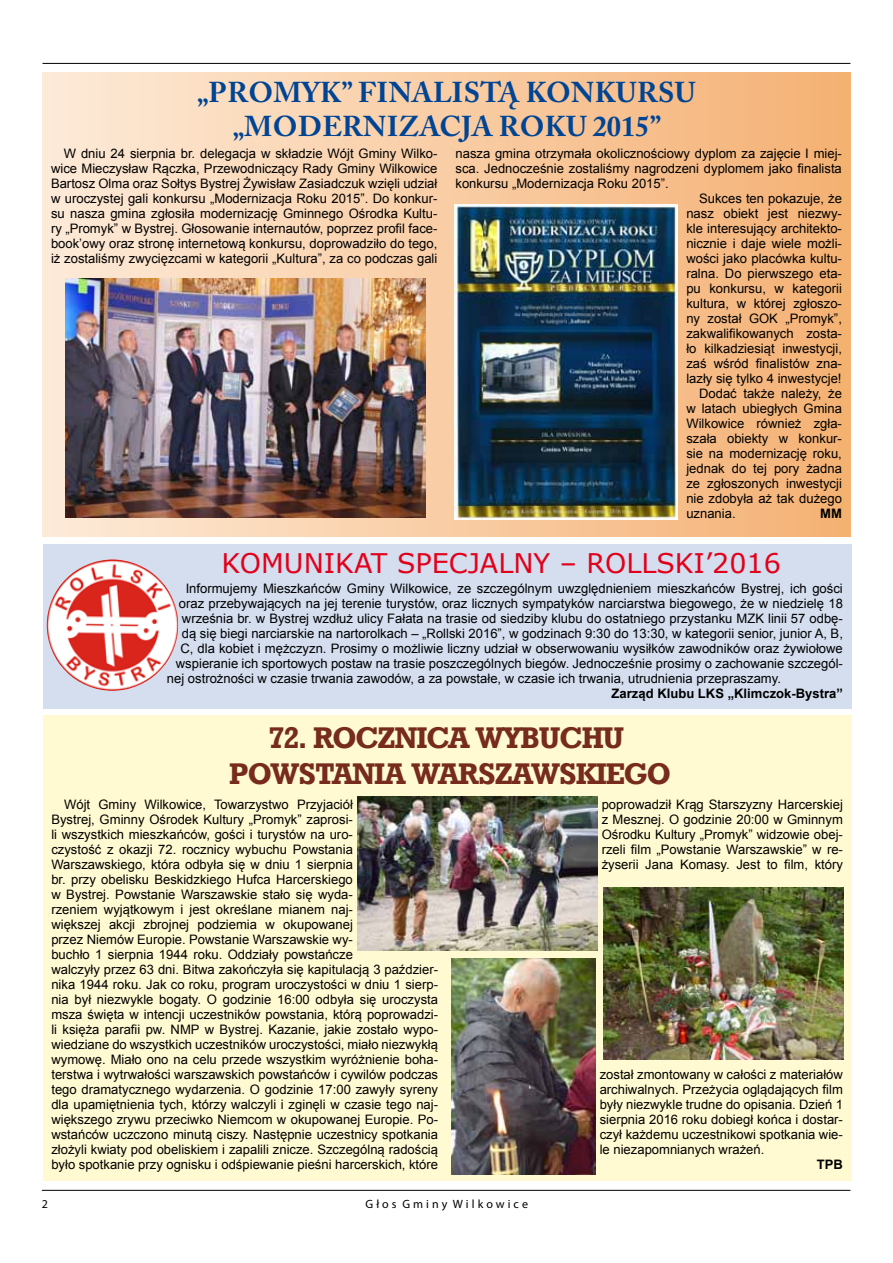
<style>
.page{position:relative;width:893px;height:1263px;background:#fff}
.page>*{position:absolute;margin:0;border:0;box-sizing:border-box;transform-origin:0 0}
.t1{font:30px/36px "Geo Slab 712 Bd EU";letter-spacing:-.02em;color:#762b1c;text-align:center}
.t2{font:700 28.5px/34.2px "Adobe Caslon Pro";letter-spacing:.015em;color:#004494;text-align:center}
.t3{font:27px "Verdana";color:#e2001a}
.t4{font:13.05px/15px "Arial";color:#000;text-align:justify}
.t5{font:700 13.05px "Arial";color:#000}
.t6{font:12px "Myriad Pro";color:#000}
</style>
<div class="page">
<hr style="left:42px;top:1190px;width:808px;height:1px;background:#000">
<hr style="left:43px;top:63px;width:807px;height:1px;background:#000">
<div style="left:43px;top:72px;width:807px;height:464px;background:linear-gradient(to right,#fdead8,#f4b073)"></div>
<div style="left:43px;top:544px;width:808px;height:164px;background:#d4deef"></div>
<div style="left:43px;top:715px;width:808px;height:465px;background:#fffad1"></div>
<img style="left:357px;top:797px;width:240px;height:153px">
<img style="left:451px;top:958px;width:144px;height:216px">
<img style="left:603px;top:887px;width:240px;height:173px">
<img style="left:47px;top:559px;width:131px;height:132px;border-radius:66px">
<img style="left:65px;top:278px;width:360px;height:239px">
<img style="left:454px;top:204px;width:224px;height:316px">
<h2 class="t2" style="left:197px;top:75px;width:500px">„PROMYK” FINALISTą KONKURSU „MODERNIZACJA ROKU 2015”</h2>
<p class="t4" style="left:51px;top:146px;width:388px;text-indent:13px">W dniu 24 sierpnia br. delegacja w składzie Wójt Gminy Wilko&shy;wice Mieczysław Rączka, Przewodniczący Rady Gminy Wilkowice Bartosz Olma oraz Sołtys Bystrej Żywisław Zasiadczuk wzięli udział w uroczystej gali konkursu „Modernizacja Roku 2015”. Do konkur&shy;su nasza gmina zgłosiła modernizację Gminnego Ośrodka Kultu&shy;ry „Promyk” w Bystrej. Głosowanie internautów, poprzez profil face&shy;book’owy oraz stronę internetową konkursu, doprowadziło do tego, iż zostaliśmy zwycięzcami w kategorii „Kultura”, za co podczas gali</p>
<p class="t4" style="left:455px;top:146px;width:388px">nasza gmina otrzymała okolicznościowy dyplom za zajęcie I miej-</p>
<p class="t4" style="left:455px;top:161px;width:388px">sca. Jednocześnie zostaliśmy nagrodzeni dyplomem jako finalista</p>
<p class="t4" style="left:455px;top:176px;width:215px">konkursu „Modernizacja Roku 2015”.</p>
<p class="t4" style="left:699px;top:191px;width:144px">Sukces ten pokazuje, że</p>
<p class="t4" style="left:686px;top:206px;width:157px">nasz obiekt jest niezwy-</p>
<p class="t4" style="left:686px;top:221px;width:157px">kle interesujący architekto-</p>
<p class="t4" style="left:686px;top:236px;width:157px">nicznie i daje wiele możli-</p>
<p class="t4" style="left:686px;top:251px;width:157px">wości jako placówka kultu-</p>
<p class="t4" style="left:686px;top:266px;width:157px">ralna. Do pierwszego eta-</p>
<p class="t4" style="left:686px;top:281px;width:157px">pu konkursu, w kategorii</p>
<p class="t4" style="left:686px;top:296px;width:157px">kultura, w której zgłoszo-</p>
<p class="t4" style="left:686px;top:311px;width:157px">ny został GOK „Promyk”,</p>
<p class="t4" style="left:686px;top:326px;width:157px">zakwalifikowanych zosta-</p>
<p class="t4" style="left:686px;top:341px;width:157px">ło kilkadziesiąt inwestycji,</p>
<p class="t4" style="left:686px;top:356px;width:157px">zaś wśród finalistów zna-</p>
<p class="t4" style="left:686px;top:371px;width:157px">lazły się tylko 4 inwestycje!</p>
<p class="t4" style="left:699px;top:386px;width:144px">Dodać także należy, że</p>
<p class="t4" style="left:686px;top:401px;width:157px">w latach ubiegłych Gmina</p>
<p class="t4" style="left:686px;top:416px;width:157px">Wilkowice również zgła-</p>
<p class="t4" style="left:686px;top:431px;width:157px">szała obiekty w konkur-</p>
<p class="t4" style="left:686px;top:446px;width:157px">sie na modernizację roku,</p>
<p class="t4" style="left:686px;top:461px;width:157px">jednak do tej pory żadna</p>
<p class="t4" style="left:686px;top:476px;width:157px">ze zgłoszonych inwestycji</p>
<p class="t4" style="left:686px;top:491px;width:157px">nie zdobyła aż tak dużego</p>
<p class="t4" style="left:686px;top:506px;width:51px">uznania.</p>
<p class="t5" style="left:820px;top:505px;width:23px">MM</p>
<h3 class="t3" style="left:222px;top:545px;width:561px">KOMUNIKAT SPECJALNY – ROLLSKI’2016</h3>
<p class="t4" style="left:186px;top:581px;width:659px">Informujemy Mieszkańców Gminy Wilkowice, ze szczególnym uwzględnieniem mieszkańców Bystrej, ich gości</p>
<p class="t4" style="left:179px;top:596px;width:665px">oraz przebywających na jej terenie turystów, oraz licznych sympatyków narciarstwa biegowego, że w niedzielę 18</p>
<p class="t4" style="left:182px;top:611px;width:662px">września br. w Bystrej wzdłuż ulicy Fałata na trasie od siedziby klubu do ostatniego przystanku MZK linii 57 odbę-</p>
<p class="t4" style="left:182px;top:626px;width:662px">dą się biegi narciarskie na nartorolkach – „Rollski 2016”, w godzinach 9:30 do 13:30, w kategorii senior, junior A, B,</p>
<p class="t4" style="left:180px;top:641px;width:664px">C, dla kobiet i mężczyzn. Prosimy o możliwie liczny udział w obserwowaniu wysiłków zawodników oraz żywiołowe</p>
<p class="t4" style="left:176px;top:656px;width:668px">wspieranie ich sportowych postaw na trasie poszczególnych biegów. Jednocześnie prosimy o zachowanie szczegól-</p>
<p class="t4" style="left:167px;top:671px;width:616px">nej ostrożności w czasie trwania zawodów, a za powstałe, w czasie ich trwania, utrudnienia przepraszamy.</p>
<p class="t5" style="left:612px;top:684px;width:233px">Zarząd Klubu LKS „Klimczok-Bystra”</p>
<h1 class="t1" style="left:230px;top:720px;width:443px">72. ROCZNICA WYBUCHU<br>POWSTANIA WARSZAWSKIEGO</h1>
<p class="t4" style="left:51px;top:797px;width:388px;text-align:left;text-indent:13px">Wójt Gminy Wilkowice, Towarzystwo Przyjaciół<br>Bystrej, Gminny Ośrodek Kultury „Promyk” zaprosi-<br>li wszystkich mieszkańców, gości i turystów na uro-<br>czystość z okazji 72. rocznicy wybuchu Powstania Warszawskiego, która odbyła się w dniu 1 sierpnia<br>br. przy obelisku Beskidzkiego Hufca Harcerskiego<br>w Bystrej. Powstanie Warszawskie stało się wyda-<br>rzeniem wyjątkowym i jest określane mianem naj-<br>większej akcji zbrojnej podziemia w okupowanej<br>przez Niemów Europie. Powstanie Warszawskie wy-<br>buchło 1 sierpnia 1944 roku. Oddziały powstańcze<br>walczyły przez 63 dni. Bitwa zakończyła się kapitulacją 3 paździer&shy;nika 1944 roku. Jak co roku, program uroczystości w dniu 1 sierp&shy;nia był niezwykle bogaty. O godzinie 16:00 odbyła się uroczysta msza święta w intencji uczestników powstania, którą poprowadzi&shy;li księża parafii pw. NMP w Bystrej. Kazanie, jakie zostało wypo&shy;wiedziane do wszystkich uczestników uroczystości, miało niezwykłą wymowę. Miało ono na celu przede wszystkim wyróżnienie boha&shy;terstwa i wytrwałości warszawskich powstańców i cywilów podczas tego dramatycznego wydarzenia. O godzinie 17:00 zawyły syreny dla upamiętnienia tych, którzy walczyli i zginęli w czasie tego naj&shy;większego zrywu przeciwko Niemcom w okupowanej Europie. Po&shy;wstańców uczczono minutą ciszy. Następnie uczestnicy spotkania złożyli kwiaty pod obeliskiem i zapalili znicze. Szczególną radością było spotkanie przy ognisku i odśpiewanie pieśni harcerskich, które</p>
<p class="t4" style="left:602px;top:797px;width:243px">poprowadził Krąg Starszyzny Harcerskiej z Mesznej. O godzinie 20:00 w Gminnym Ośrodku Kultury „Promyk” widzowie obej&shy;rzeli film „Powstanie Warszawskie” w re&shy;żyserii Jana Komasy. Jest to film, który</p>
<p class="t4" style="left:600px;top:1067px;width:245px">został zmontowany w całości z materiałów archiwalnych. Przeżycia oglądających film były niezwykle trudne do opisania. Dzień 1 sierpnia 2016 roku dobiegł końca i dostar&shy;czył każdemu uczestnikowi spotkania wie&shy;le niezapomnianych wrażeń.</p>
<p class="t5" style="left:817px;top:1156px;width:28px">TPB</p>
<p class="t6" style="left:42px;top:1196px;width:8px">2</p>
<p class="t6" style="left:366px;top:1196px;width:164px">G ł o s G m i n y W i l k o w i c e</p>
</div>
